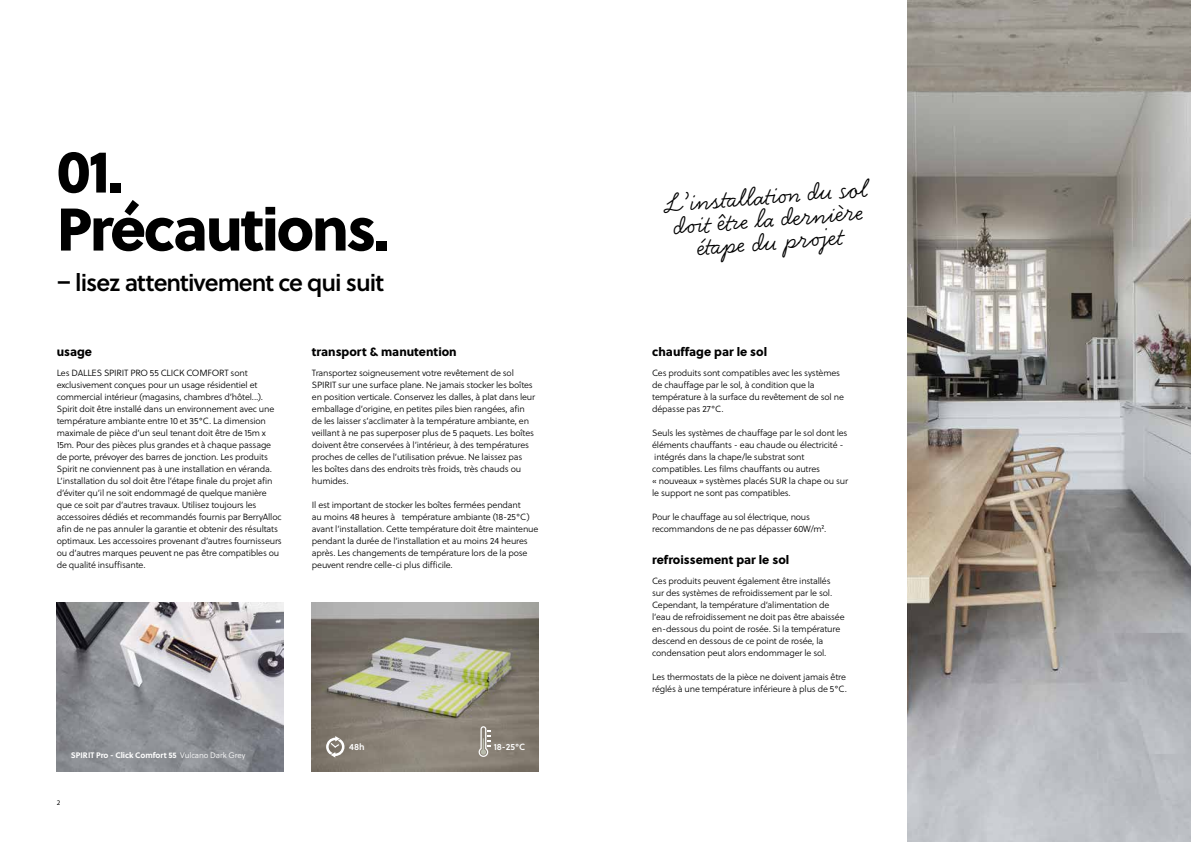
<style>
.page{position:relative;width:1191px;height:842px;background:#fff}
.page>*{position:absolute;margin:0;border:0;box-sizing:border-box;transform-origin:0 0}
.t1{font:60px/58px "Soleil Xb";letter-spacing:-.04em;color:#000}
.t2{font:28px/23px "Handsome Pro";color:#000;text-align:center}
.t3{font:24px "Soleil Sb";letter-spacing:-.04em;color:#000}
.t4{font:12px "Soleil Xb";color:#000}
.t5{font:9px/12px "Soleil Lt";letter-spacing:-.02em;color:#000}
.t6{font:9px "Soleil Sb";letter-spacing:-.015em;color:#fff}
.t7{font:700 8px "Soleil";letter-spacing:-.005em;color:#fff}
.t8{font:7px "Myriad Pro";color:#000}
.s1{font-family:"Soleil Lt";font-weight:400}
</style>
<div class="page">
<img style="left:312px;top:603px;width:227px;height:169px">
<img style="left:57px;top:603px;width:226px;height:169px">
<svg style="left:478px;top:726px;width:13px;height:31px"></svg>
<svg style="left:326px;top:736px;width:18px;height:22px"></svg>
<img style="left:907px;top:0;width:284px;height:842px">
<h1 class="t1" style="left:57px;top:139px;width:333px">01.<br>Précautions.</h1>
<h3 class="t3" style="left:57px;top:264px;width:329px">– lisez attentivement ce qui suit</h3>
<h3 class="t4" style="left:57px;top:342px;width:37px">usage</h3>
<p class="t5" style="left:57px;top:367px;width:227px">Les DALLES SPIRIT PRO 55 CLICK COMFORT sont exclusivement conçues pour un usage résidentiel et commercial intérieur (magasins, chambres d’hôtel...).<br>Spirit doit être installé dans un environnement avec une température ambiante entre 10 et 35°C. La dimension maximale de pièce d’un seul tenant doit être de 15m x 15m. Pour des pièces plus grandes et à chaque passage de porte, prévoyer des barres de jonction. Les produits Spirit ne conviennent pas à une installation en véranda.<br>L’installation du sol doit être l’étape finale du projet afin d’éviter qu’il ne soit endommagé de quelque manière que ce soit par d’autres travaux. Utilisez toujours les accessoires dédiés et recommandés fournis par BerryAlloc afin de ne pas annuler la garantie et obtenir des résultats optimaux. Les accessoires provenant d’autres fournisseurs ou d’autres marques peuvent ne pas être compatibles ou de qualité insuffisante.</p>
<h3 class="t4" style="left:312px;top:342px;width:146px">transport &amp; manutention</h3>
<p class="t5" style="left:312px;top:367px;width:225px">Transportez soigneusement votre revêtement de sol SPIRIT sur une surface plane. Ne jamais stocker les boîtes en position verticale. Conservez les dalles, à plat dans leur emballage d’origine, en petites piles bien rangées, afin de les laisser s’acclimater à la température ambiante, en veillant à ne pas superposer plus de 5 paquets. Les boîtes doivent être conservées à l’intérieur, à des températures proches de celles de l’utilisation prévue. Ne laissez pas<br>les boîtes dans des endroits très froids, très chauds ou humides.</p>
<p class="t5" style="left:312px;top:499px;width:228px">Il est important de stocker les boîtes fermées pendant<br>au moins 48 heures à̀ température ambiante (18-25°C) avant l’installation. Cette température doit être maintenue pendant la durée de l’installation et au moins 24 heures après. Les changements de température lors de la pose peuvent rendre celle-ci plus difficile.</p>
<p class="t7" style="left:71px;top:749px;width:176px">SPIRIT Pro - Click Comfort 55 <span class="s1">Vulcano Dark Grey</span></p>
<p class="t8" style="left:57px;top:798px;width:5px">2</p>
<p class="t6" style="left:349px;top:740px;width:17px">48h</p>
<p class="t6" style="left:494px;top:740px;width:33px">18-25°C</p>
<h2 class="t2" style="left:664px;top:194px;width:206px;rotate:-5deg">L’installation du sol doit être la dernière étape du projet</h2>
<h3 class="t4" style="left:652px;top:342px;width:116px">chauffage par le sol</h3>
<p class="t5" style="left:652px;top:367px;width:193px">Ces produits sont compatibles avec les systèmes de chauffage par le sol, à condition que la température à la surface du revêtement de sol ne dépasse pas 27°C.</p>
<p class="t5" style="left:652px;top:427px;width:197px">Seuls les systèmes de chauffage par le sol dont les éléments chauffants - eau chaude ou électricité - intégrés dans la chape/le substrat sont compatibles. Les films chauffants ou autres<br>« nouveaux » systèmes placés SUR la chape ou sur le support ne sont pas compatibles.</p>
<p class="t5" style="left:652px;top:511px;width:176px">Pour le chauffage au sol électrique, nous recommandons de ne pas dépasser 60W/m².</p>
<h3 class="t4" style="left:652px;top:550px;width:139px">refroissement par le sol</h3>
<p class="t5" style="left:652px;top:575px;width:194px">Ces produits peuvent également être installés sur des systèmes de refroidissement par le sol.<br>Cependant, la température d’alimentation de l’eau de refroidissement ne doit pas être abaissée en-dessous du point de rosée. Si la température descend en dessous de ce point de rosée, la condensation peut alors endommager le sol.</p>
<p class="t5" style="left:652px;top:671px;width:196px">Les thermostats de la pièce ne doivent jamais être réglés à une température inférieure à plus de 5°C.</p>
</div>
